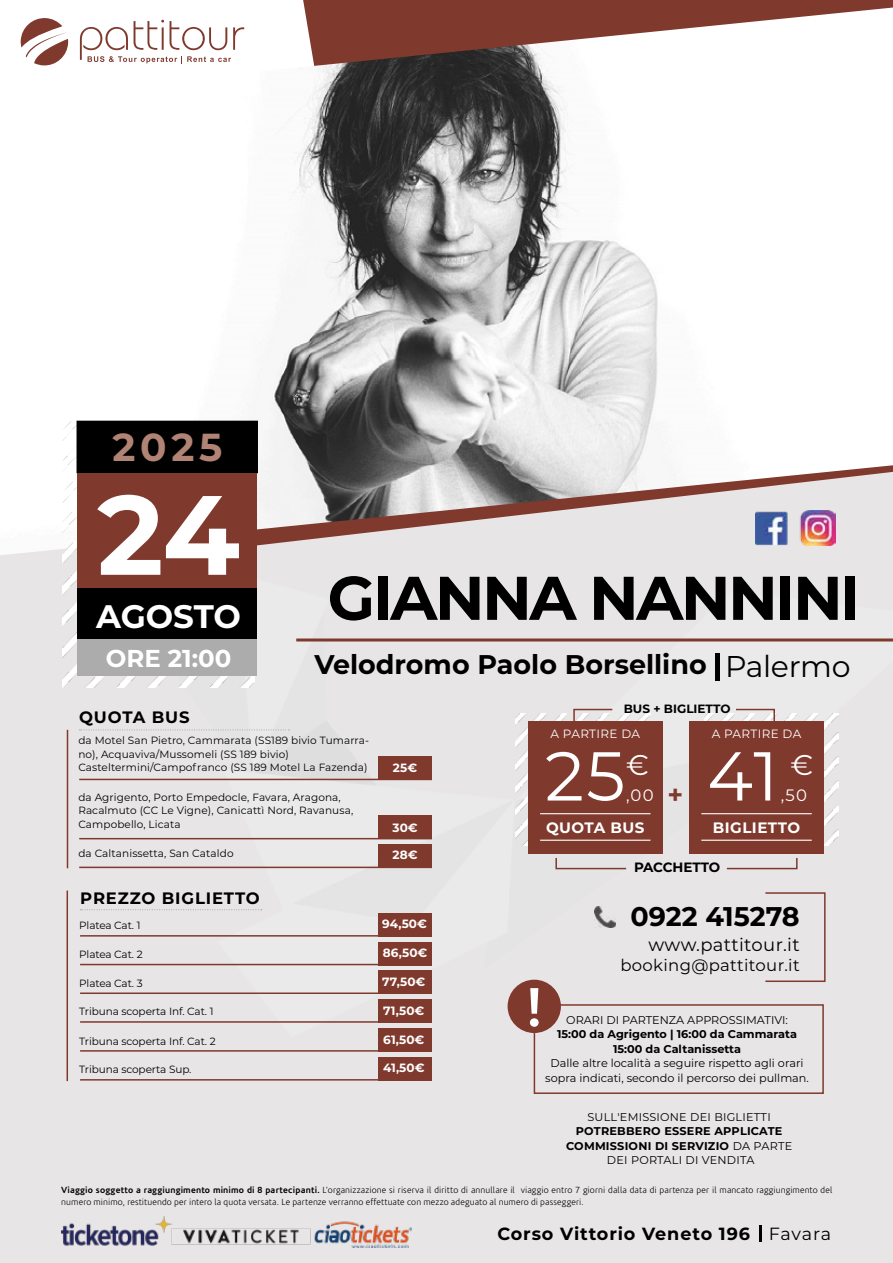
<style>
.page{position:relative;width:893px;height:1263px;background:#fff}
.page>*{position:absolute;margin:0;border:0;box-sizing:border-box;transform-origin:0 0}
.t1{font:700 112.5px "Montserrat";color:#fff}
.t2{font:69px "Montserrat";color:#fff}
.t3{font:700 61.5px "Montserrat";letter-spacing:-.04em;color:#000}
.t4{font:600 54.75px "Montserrat";color:#fff}
.t5{font:700 39px "Montserrat";color:#b18375}
.t6{font:700 32.55px "Montserrat";letter-spacing:-.01em;color:#fff}
.t7{font:28.5px "Montserrat";color:#fff}
.t8{font:700 27px "Montserrat";color:#000}
.t9{font:700 26.4px "Montserrat";color:#80392d}
.t10{font:700 24.45px "Montserrat";color:#fff}
.t11{font:18px "Montserrat";letter-spacing:.02em;color:#000}
.t12{font:700 17.55px "Montserrat";letter-spacing:.05em;color:#000}
.t13{font:700 16.5px "Montserrat";letter-spacing:.05em;color:#000}
.t14{font:16.5px "Montserrat";letter-spacing:.02em;color:#000}
.t15{font:16.5px "Montserrat";color:#fff}
.t16{font:700 15px "Montserrat";letter-spacing:.03em;color:#fff}
.t17{font:700 13.5px "Montserrat";letter-spacing:-.015em;color:#000}
.t18{font:700 12px "Montserrat";letter-spacing:.01em;color:#fff}
.t19{font:12px "Montserrat";letter-spacing:.03em;color:#fff}
.t20{font:700 12px "Montserrat";color:#000}
.t21{font:700 11.25px/14.5px "Montserrat";letter-spacing:.005em;color:#000;text-align:center}
.t22{font:11.25px/14.5px "Montserrat";color:#000;text-align:center}
.t23{font:11.25px "Montserrat";letter-spacing:.02em;color:#000}
.t24{font:10.5px/13.5px "Montserrat";letter-spacing:.01em;color:#000}
.t25{font:10.5px "Montserrat";letter-spacing:-.01em;color:#000}
.t26{font:300 9px/12px "Corisande";letter-spacing:.015em;color:#000}
.s1{font-weight:400;font-size:30px}
.s2{font-weight:400}
.s3{font-weight:700}
</style>
<div class="page">
<div style="left:0;top:555px;width:893px;height:708px;background:#e7e5e6"></div>
<div style="left:303px;top:0;width:590px;height:8px;background:#80392d"></div>
<img style="left:6px;top:8px;width:887px;height:547px">
<img style="left:62px;top:422px;width:192px;height:265px">
<div style="left:77px;top:421px;width:180px;height:51px;background:#000"></div>
<div style="left:77px;top:421px;width:181px;height:52px;border:2px solid #000"></div>
<div style="left:77px;top:639px;width:180px;height:37px;background:#acacac"></div>
<div style="left:77px;top:587px;width:180px;height:52px;background:#000"></div>
<div style="left:77px;top:473px;width:180px;height:114px;background:#80392d"></div>
<hr style="left:296px;top:638px;width:597px;height:3px;background:#80392d">
<hr style="left:715px;top:653px;width:4px;height:28px;background:#000">
<img style="left:755px;top:510px;width:80px;height:35px">
<img style="left:516px;top:713px;width:134px;height:132px">
<img style="left:704px;top:713px;width:135px;height:132px">
<svg style="left:573px;top:708px;width:41px;height:14px"></svg>
<svg style="left:734px;top:708px;width:42px;height:14px"></svg>
<svg style="left:555px;top:856px;width:73px;height:14px"></svg>
<svg style="left:725px;top:856px;width:73px;height:14px"></svg>
<div style="left:528px;top:722px;width:135px;height:132px;background:#80392d"></div>
<div style="left:689px;top:722px;width:135px;height:132px;background:#80392d"></div>
<hr style="left:540px;top:813px;width:110px;height:1px;background:#fff">
<hr style="left:540px;top:840px;width:110px;height:1px;background:#fff">
<hr style="left:701px;top:813px;width:111px;height:1px;background:#fff">
<hr style="left:701px;top:840px;width:111px;height:1px;background:#fff">
<img style="left:595px;top:906px;width:21px;height:21px">
<div style="left:765px;top:892px;width:61px;height:90px;border:2px solid #80392d"></div>
<div style="left:534px;top:1004px;width:290px;height:90px;border:2px solid #80392d"></div>
<div style="left:508px;top:980px;width:53px;height:53px;background:#80392d;border-radius:50%"></div>
<div style="left:378px;top:756px;width:54px;height:23px;background:#80392d"></div>
<div style="left:378px;top:815px;width:54px;height:24px;background:#80392d"></div>
<div style="left:378px;top:844px;width:54px;height:23px;background:#80392d"></div>
<hr style="left:79px;top:779px;width:353px;height:1px;background:#80392d">
<hr style="left:79px;top:838px;width:353px;height:1px;background:#80392d">
<hr style="left:79px;top:867px;width:353px;height:1px;background:#80392d">
<hr style="left:67px;top:730px;width:1px;height:138px;background:#80392d">
<svg style="left:79px;top:729px;width:211px;height:1px"></svg>
<svg style="left:80px;top:909px;width:182px;height:1px"></svg>
<div style="left:378px;top:1028px;width:54px;height:24px;background:#80392d"></div>
<div style="left:378px;top:1057px;width:54px;height:24px;background:#80392d"></div>
<div style="left:378px;top:913px;width:54px;height:24px;background:#80392d"></div>
<div style="left:378px;top:942px;width:54px;height:23px;background:#80392d"></div>
<div style="left:378px;top:971px;width:54px;height:23px;background:#80392d"></div>
<div style="left:378px;top:999px;width:54px;height:24px;background:#80392d"></div>
<hr style="left:67px;top:890px;width:1px;height:191px;background:#80392d">
<hr style="left:80px;top:935px;width:352px;height:1px;background:#80392d">
<hr style="left:80px;top:964px;width:352px;height:1px;background:#80392d">
<hr style="left:80px;top:992px;width:352px;height:2px;background:#80392d">
<hr style="left:80px;top:1021px;width:352px;height:2px;background:#80392d">
<hr style="left:80px;top:1050px;width:352px;height:2px;background:#80392d">
<hr style="left:80px;top:1079px;width:352px;height:1px;background:#80392d">
<img style="left:61px;top:1216px;width:350px;height:31px">
<hr style="left:759px;top:1226px;width:3px;height:16px;background:#000">
<h3 class="t5" style="left:112px;top:419px;width:112px">2025</h3>
<h1 class="t1" style="left:97px;top:454px;width:144px">24</h1>
<h3 class="t6" style="left:96px;top:593px;width:146px">AGOSTO</h3>
<h3 class="t10" style="left:106px;top:640px;width:127px">ORE 21:00</h3>
<h3 class="t3" style="left:328px;top:554px;width:534px">GIANNA NANNINI</h3>
<h3 class="t8" style="left:314px;top:645px;width:538px">Velodromo Paolo Borsellino <span class="s1">Palermo</span></h3>
<h3 class="t13" style="left:79px;top:705px;width:112px">QUOTA BUS</h3>
<p class="t24" style="left:78px;top:733px;width:292px">da Motel San Pietro, Cammarata (SS189 bivio Tumarra&shy;no), Acquaviva/Mussomeli (SS 189 bivio)<br>Casteltermini/Campofranco (SS 189 Motel La Fazenda)</p>
<p class="t24" style="left:78px;top:790px;width:276px">da Agrigento, Porto Empedocle, Favara, Aragona,<br>Racalmuto (CC Le Vigne), Canicattì Nord, Ravanusa,<br>Campobello, Licata</p>
<p class="t24" style="left:78px;top:846px;width:157px">da Caltanissetta, San Cataldo</p>
<h3 class="t13" style="left:80px;top:886px;width:181px">PREZZO BIGLIETTO</h3>
<p class="t25" style="left:79px;top:918px;width:63px">Platea Cat. 1</p>
<p class="t25" style="left:79px;top:947px;width:65px">Platea Cat. 2</p>
<p class="t25" style="left:79px;top:975px;width:65px">Platea Cat. 3</p>
<p class="t25" style="left:79px;top:1004px;width:136px">Tribuna scoperta Inf. Cat. 1</p>
<p class="t25" style="left:79px;top:1034px;width:138px">Tribuna scoperta Inf. Cat. 2</p>
<p class="t25" style="left:79px;top:1062px;width:114px">Tribuna scoperta Sup.</p>
<h3 class="t18" style="left:393px;top:759px;width:26px">25€</h3>
<h3 class="t18" style="left:392px;top:819px;width:27px">30€</h3>
<h3 class="t18" style="left:393px;top:846px;width:27px">28€</h3>
<h3 class="t18" style="left:382px;top:915px;width:47px">94,50€</h3>
<h3 class="t18" style="left:383px;top:944px;width:46px">86,50€</h3>
<h3 class="t18" style="left:382px;top:973px;width:45px">77,50€</h3>
<h3 class="t18" style="left:383px;top:1002px;width:43px">71,50€</h3>
<h3 class="t18" style="left:383px;top:1030px;width:43px">61,50€</h3>
<h3 class="t18" style="left:383px;top:1059px;width:43px">41,50€</h3>
<h3 class="t20" style="left:624px;top:700px;width:108px">BUS + BIGLIETTO</h3>
<h3 class="t19" style="left:550px;top:725px;width:91px">A PARTIRE DA</h3>
<h2 class="t2" style="left:545px;top:729px;width:82px">25</h2>
<h3 class="t7" style="left:626px;top:745px;width:24px">€</h3>
<h3 class="t15" style="left:626px;top:784px;width:29px">,00</h3>
<h3 class="t9" style="left:667px;top:775px;width:17px">+</h3>
<h3 class="t19" style="left:712px;top:725px;width:91px">A PARTIRE DA</h3>
<h3 class="t7" style="left:790px;top:745px;width:24px">€</h3>
<h2 class="t2" style="left:707px;top:729px;width:72px">41</h2>
<h3 class="t15" style="left:781px;top:784px;width:28px">,50</h3>
<h3 class="t16" style="left:546px;top:817px;width:100px">QUOTA BUS</h3>
<h3 class="t16" style="left:713px;top:817px;width:89px">BIGLIETTO</h3>
<h3 class="t17" style="left:634px;top:858px;width:88px">PACCHETTO</h3>
<h3 class="t8" style="left:630px;top:897px;width:171px">0922 415278</h3>
<h3 class="t11" style="left:648px;top:932px;width:153px">www.pattitour.it</h3>
<h3 class="t14" style="left:620px;top:953px;width:181px">booking@pattitour.it</h3>
<h3 class="t4" style="left:527px;top:968px;width:17px">!</h3>
<p class="t22" style="left:566px;top:1012px;width:223px">ORARI DI PARTENZA APPROSSIMATIVI:</p>
<p class="t21" style="left:557px;top:1026px;width:241px">15:00 da Agrigento | 16:00 da Cammarata<br>15:00 da Caltanissetta</p>
<p class="t22" style="left:545px;top:1056px;width:265px">Dalle altre località a seguire rispetto agli orari sopra indicati, secondo il percorso dei pullman.</p>
<p class="t23" style="left:587px;top:1109px;width:185px">SULL'EMISSIONE DEI BIGLIETTI</p>
<p class="t21" style="left:566px;top:1123px;width:228px">POTREBBERO ESSERE APPLICATE<br>COMMISSIONI DI SERVIZIO <span class="s2">DA PARTE<br>DEI PORTALI DI VENDITA</span></p>
<p class="t26" style="left:61px;top:1184px;width:773px"><span class="s3">Viaggio soggetto a raggiungimento minimo di 8 partecipanti.</span> L’organizzazione si riserva il diritto di annullare il viaggio entro 7 giorni dalla data di partenza per il mancato raggiungimento del numero minimo, restituendo per intero la quota versata. Le partenze verranno effettuate con mezzo adeguato al numero di passeggeri.</p>
<h3 class="t12" style="left:497px;top:1221px;width:335px">Corso Vittorio Veneto 196 <span class="s2">Favara</span></h3>
</div>
